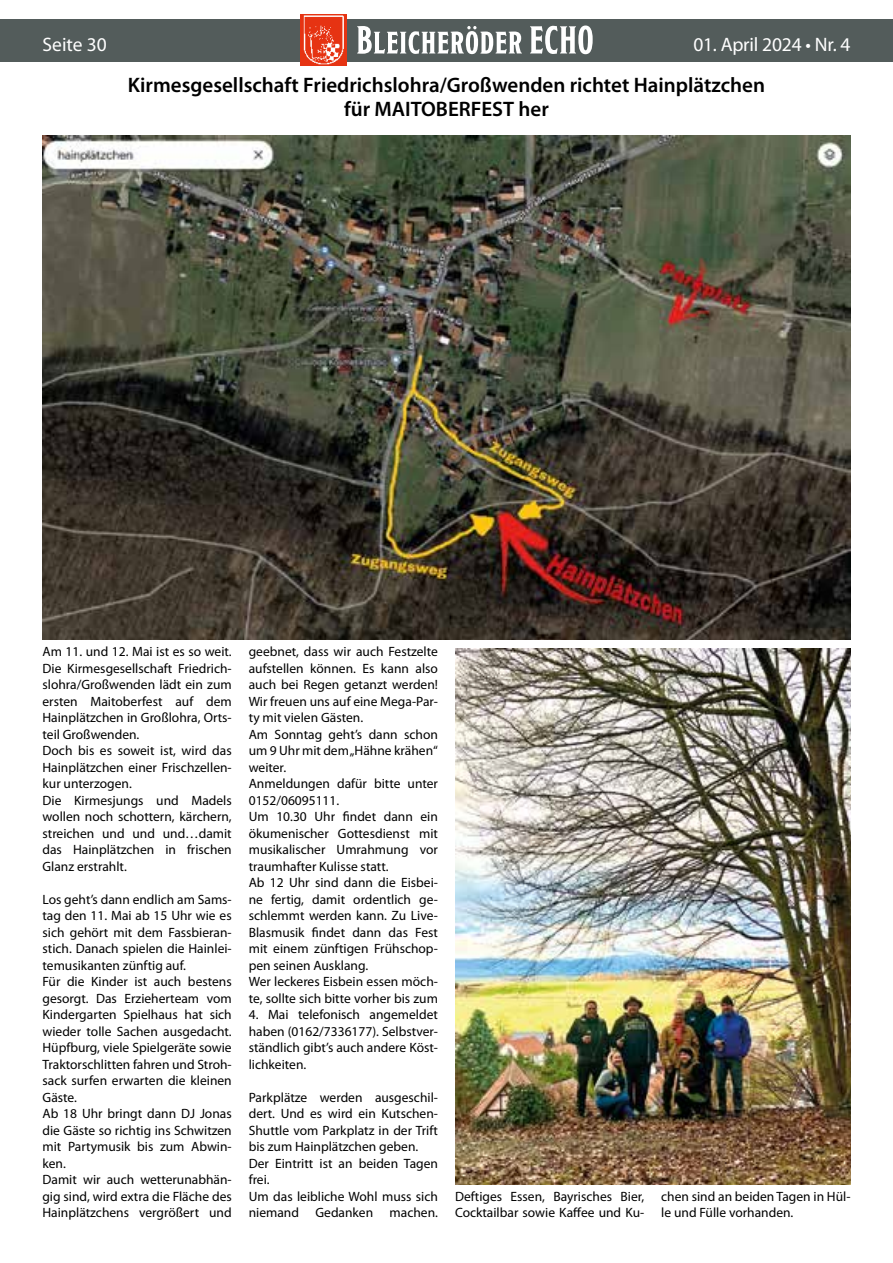
<style>
.page{position:relative;width:893px;height:1263px;background:#fff}
.page>*{position:absolute;margin:0;border:0;box-sizing:border-box;transform-origin:0 0}
.t1{font:600 21px/24px "Myriad Pro";color:#000;text-align:center}
.t2{font:19.5px "Myriad Pro";letter-spacing:-.01em;color:#fff}
.t3{font:13.5px/16.5px "Myriad Pro";color:#000}
</style>
<div class="page">
<div style="left:0;top:19px;width:893px;height:43px;background:#535c5b"></div>
<img style="left:300px;top:15px;width:47px;height:50px">
<svg style="left:357px;top:26px;width:236px;height:28px"></svg>
<img style="left:43px;top:135px;width:807px;height:505px">
<img style="left:455px;top:648px;width:395px;height:536px">
<h2 class="t2" style="left:43px;top:32px;width:66px">Seite 30</h2>
<h2 class="t2" style="left:693px;top:32px;width:159px">01. April 2024 • Nr. 4</h2>
<h1 class="t1" style="left:128px;top:72px;width:639px">Kirmesgesellschaft Friedrichslohra/Großwenden richtet Hainplätzchen für MAITOBERFEST her</h1>
<p class="t3" style="left:43px;top:643px;width:191px">Am 11. und 12. Mai ist es so weit.<br>Die Kirmesgesellschaft Friedrich&shy;slohra/Großwenden lädt ein zum ersten Maitoberfest auf dem<br>Hainplätzchen in Großlohra, Orts&shy;teil Großwenden.<br>Doch bis es soweit ist, wird das<br>Hainplätzchen einer Frischzellen&shy;kur unterzogen.<br>Die Kirmesjungs und Madels wollen noch schottern, kärchern, streichen und und und…damit das Hainplätzchen in frischen<br>Glanz erstrahlt.</p>
<p class="t3" style="left:43px;top:891px;width:191px">Los geht’s dann endlich am Sams&shy;tag den 11. Mai ab 15 Uhr wie es sich gehört mit dem Fassbieran&shy;stich. Danach spielen die Hainlei&shy;temusikanten zünftig auf.<br>Für die Kinder ist auch bestens gesorgt. Das Erzieherteam vom<br>Kindergarten Spielhaus hat sich wieder tolle Sachen ausgedacht.<br>Hüpfburg, viele Spielgeräte sowie<br>Traktorschlitten fahren und Stroh&shy;sack surfen erwarten die kleinen<br>Gäste.<br>Ab 18 Uhr bringt dann DJ Jonas die Gäste so richtig ins Schwitzen mit Partymusik bis zum Abwin&shy;ken.<br>Damit wir auch wetterunabhän&shy;gig sind, wird extra die Fläche des<br>Hainplätzchens vergrößert und</p>
<p class="t3" style="left:249px;top:643px;width:191px">geebnet, dass wir auch Festzelte aufstellen können. Es kann also auch bei Regen getanzt werden!<br>Wir freuen uns auf eine Mega-Par&shy;ty mit vielen Gästen.<br>Am Sonntag geht’s dann schon um 9 Uhr mit dem „Hähne krähen“ weiter.<br>Anmeldungen dafür bitte unter<br>0152/06095111.<br>Um 10.30 Uhr findet dann ein ökumenischer Gottesdienst mit musikalischer Umrahmung vor traumhafter Kulisse statt.<br>Ab 12 Uhr sind dann die Eisbei&shy;ne fertig, damit ordentlich ge&shy;schlemmt werden kann. Zu Live-<br>Blasmusik findet dann das Fest mit einem zünftigen Frühschop&shy;pen seinen Ausklang.<br>Wer leckeres Eisbein essen möch&shy;te, sollte sich bitte vorher bis zum</p>
<p class="t3" style="left:249px;top:1006px;width:191px;text-align:justify">4. Mai telefonisch angemeldet haben (0162/7336177). Selbstver&shy;ständlich gibt’s auch andere Köst&shy;lichkeiten.</p>
<p class="t3" style="left:249px;top:1088px;width:191px">Parkplätze werden ausgeschil&shy;dert. Und es wird ein Kutschen-<br>Shuttle vom Parkplatz in der Trift bis zum Hainplätzchen geben.<br>Der Eintritt ist an beiden Tagen frei.<br>Um das leibliche Wohl muss sich niemand Gedanken machen.</p>
<p class="t3" style="left:455px;top:1187px;width:191px">Deftiges Essen, Bayrisches Bier,<br>Cocktailbar sowie Kaffee und Ku-</p>
<p class="t3" style="left:661px;top:1187px;width:191px">chen sind an beiden Tagen in Hül&shy;le und Fülle vorhanden.</p>
</div>
